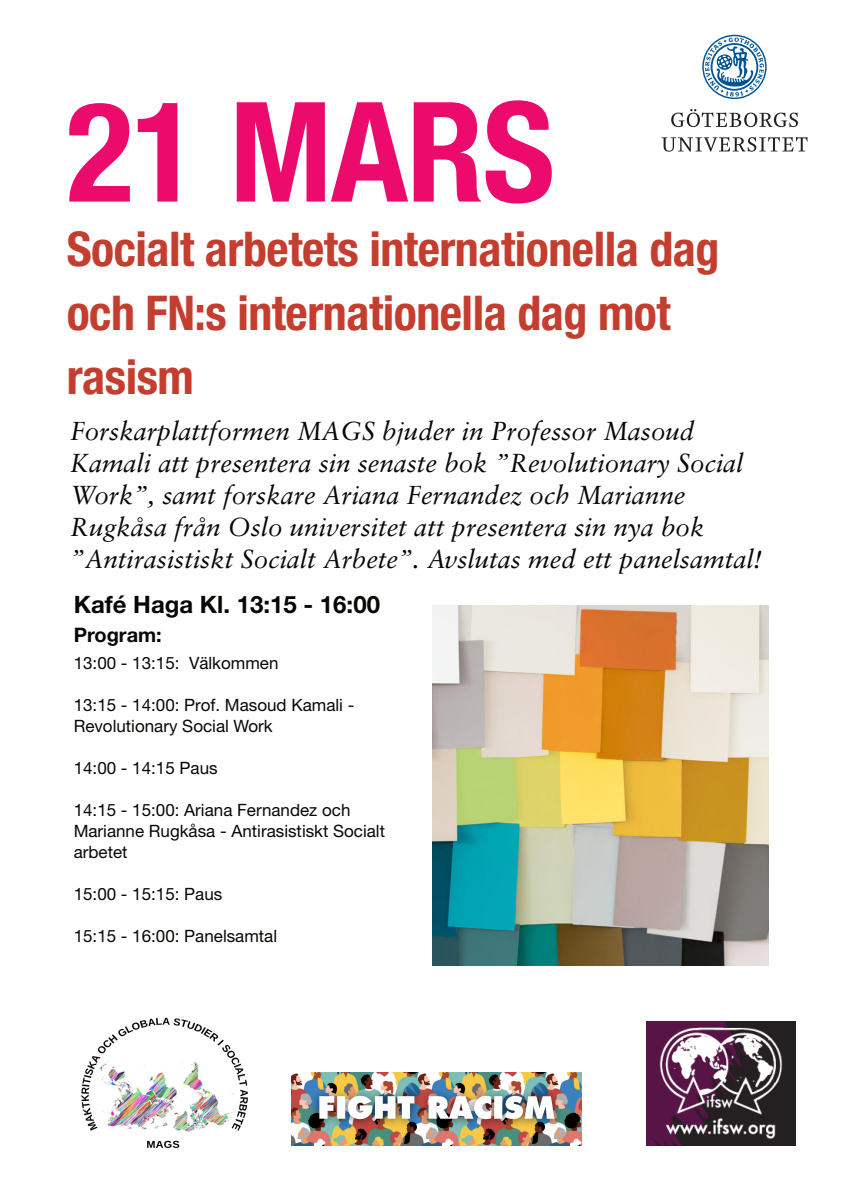
<style>
.page{position:relative;width:842px;height:1191px;background:#fff}
.page>*{position:absolute;margin:0;border:0;box-sizing:border-box;transform-origin:0 0}
.t1{font:700 condensed 139px "Helvetica Neue LT Pro";letter-spacing:-.01em;color:#ec0a6c}
.t2{font:700 condensed 48px/64px "Helvetica Neue LT Pro";letter-spacing:-.01em;color:#c43d2e}
.t3{font:italic 26px/32px "Sabon LT Pro";color:#080704}
.t4{font:700 24px "Helvetica Neue LT Pro";color:#080704}
.t5{font:700 20px "Helvetica Neue LT Pro";color:#080704}
.t6{font:17px/21px "Helvetica Neue LT Pro";color:#080704}
</style>
<div class="page">
<img style="left:433px;top:605px;width:335px;height:360px">
<svg style="left:671px;top:109px;width:127px;height:18px"></svg>
<svg style="left:661px;top:137px;width:146px;height:15px"></svg>
<svg style="left:702px;top:35px;width:65px;height:64px"></svg>
<img style="left:291px;top:1072px;width:290px;height:73px">
<img style="left:81px;top:1017px;width:167px;height:132px">
<img style="left:646px;top:1021px;width:150px;height:124px">
<h1 class="t1" style="left:67px;top:102px;width:490px">21 MARS</h1>
<h2 class="t2" style="left:67px;top:223px;width:654px">Socialt arbetets internationella dag och FN:s internationella dag mot rasism</h2>
<p class="t3" style="left:70px;top:417px;width:693px">Forskarplattformen MAGS bjuder in Professor Masoud Kamali att presentera sin senaste bok ”Revolutionary Social Work”, samt forskare Ariana Fernandez och Marianne Rugkåsa från Oslo universitet att presentera sin nya bok ”Antirasistiskt Socialt Arbete”. Avslutas med ett panelsamtal!</p>
<p class="t4" style="left:74px;top:595px;width:308px">Kafé Haga Kl. 13:15 - 16:00</p>
<p class="t5" style="left:74px;top:628px;width:90px">Program:</p>
<p class="t6" style="left:74px;top:655px;width:206px">13:00 - 13:15: Välkommen</p>
<p class="t6" style="left:74px;top:697px;width:282px">13:15 - 14:00: Prof. Masoud Kamali -<br>Revolutionary Social Work</p>
<p class="t6" style="left:74px;top:760px;width:145px">14:00 - 14:15 Paus</p>
<p class="t6" style="left:74px;top:802px;width:313px">14:15 - 15:00: Ariana Fernandez och<br>Marianne Rugkåsa - Antirasistiskt Socialt arbetet</p>
<p class="t6" style="left:74px;top:886px;width:150px">15:00 - 15:15: Paus</p>
<p class="t6" style="left:74px;top:928px;width:205px">15:15 - 16:00: Panelsamtal</p>
</div>
